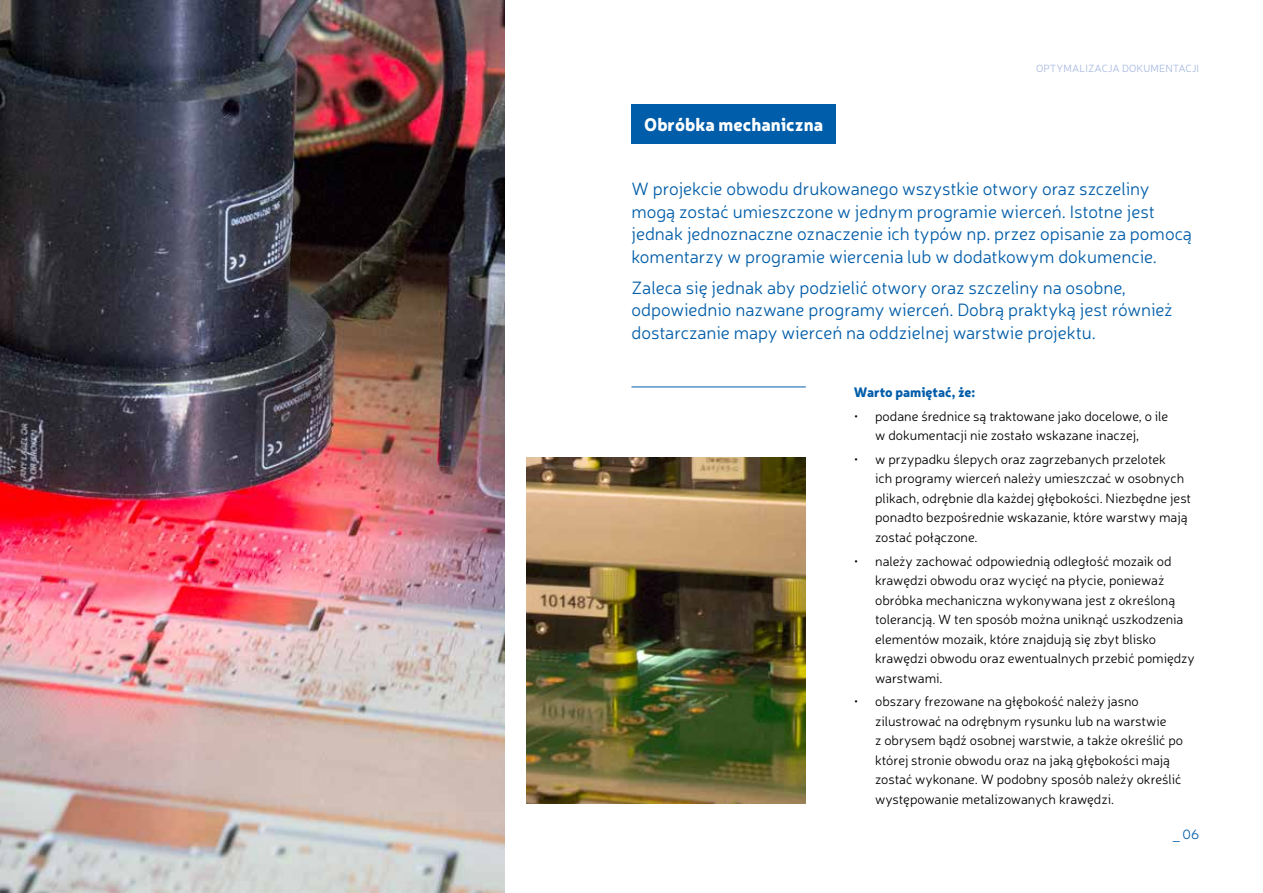
<style>
.page{position:relative;width:1263px;height:893px;background:#fff}
.page>*{position:absolute;margin:0;border:0;box-sizing:border-box;transform-origin:0 0}
.t1{font:300 18px/22.5px "Neris";color:#005da9}
.t2{font:900 18px "Neris";color:#fff}
.t3{font:300 13.5px/19.5px "Neris";color:#000}
.t4{font:900 13.5px "Neris";color:#005da9}
.t5{font:300 13.5px "Neris";color:#005da9}
.t6{font:300 10.5px "Neris";letter-spacing:.01em;color:#a5b7df}
</style>
<div class="page">
<div style="left:631px;top:105px;width:205px;height:39px;background:#005da9"></div>
<img style="left:0;top:1px;width:505px;height:892px">
<hr style="left:631px;top:387px;width:175px;height:1px;background:#005da9">
<img style="left:526px;top:457px;width:280px;height:347px">
<h1 class="t2" style="left:644px;top:111px;width:180px">Obróbka mechaniczna</h1>
<p class="t6" style="left:1036px;top:61px;width:165px">OPTYMALIZACJA DOKUMENTACJI</p>
<p class="t1" style="left:631px;top:177px;width:562px">W projekcie obwodu drukowanego wszystkie otwory oraz szczeliny mogą zostać umieszczone w jednym programie wierceń. Istotne jest jednak jednoznaczne oznaczenie ich typów np. przez opisanie za pomocą komentarzy w programie wiercenia lub w dodatkowym dokumencie.</p>
<h1 class="t1" style="left:631px;top:275px;width:543px">Zaleca się jednak aby podzielić otwory oraz szczeliny na osobne, odpowiednio nazwane programy wierceń. Dobrą praktyką jest również dostarczanie mapy wierceń na oddzielnej warstwie projektu.</h1>
<p class="t4" style="left:854px;top:382px;width:123px">Warto pamiętać, że:</p>
<p class="t3" style="left:854px;top:406px;width:316px;text-align:center">• podane średnice są traktowane jako docelowe, o ile w dokumentacji nie zostało wskazane inaczej,</p>
<p class="t3" style="left:875px;top:449px;width:317px;text-indent:-21px">• w przypadku ślepych oraz zagrzebanych przelotek<br>ich programy wierceń należy umieszczać w osobnych plikach, odrębnie dla każdej głębokości. Niezbędne jest ponadto bezpośrednie wskazanie, które warstwy mają zostać połączone.</p>
<p class="t3" style="left:875px;top:551px;width:321px;text-indent:-21px">• należy zachować odpowiednią odległość mozaik od krawędzi obwodu oraz wycięć na płycie, ponieważ obróbka mechaniczna wykonywana jest z określoną tolerancją. W ten sposób można uniknąć uszkodzenia elementów mozaik, które znajdują się zbyt blisko krawędzi obwodu oraz ewentualnych przebić pomiędzy warstwami.</p>
<p class="t3" style="left:875px;top:691px;width:309px;text-indent:-21px">• obszary frezowane na głębokość należy jasno zilustrować na odrębnym rysunku lub na warstwie<br>z obrysem bądź osobnej warstwie, a także określić po której stronie obwodu oraz na jaką głębokości mają zostać wykonane. W podobny sposób należy określić występowanie metalizowanych krawędzi.</p>
<p class="t5" style="left:1173px;top:826px;width:28px">_ 06</p>
</div>
